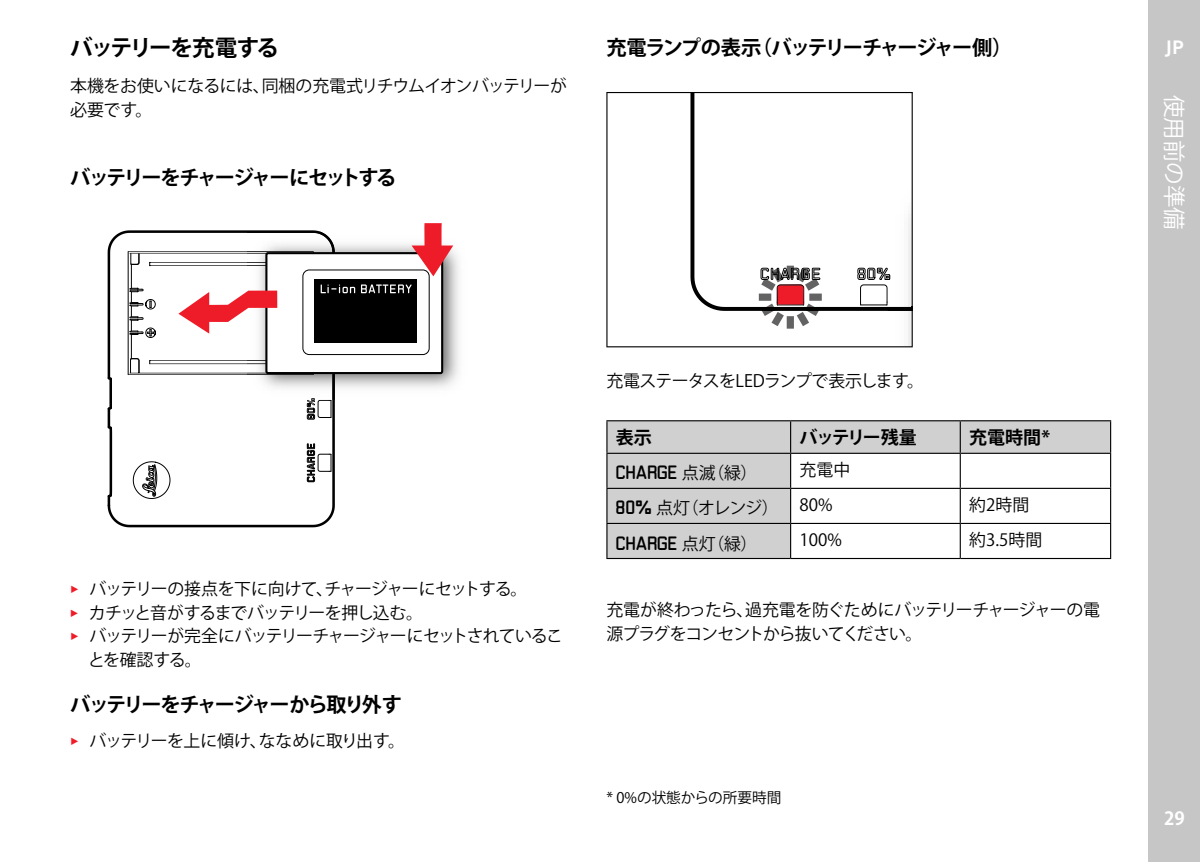
<style>
.page{position:relative;width:1200px;height:862px;background:#fff}
.page>*{position:absolute;margin:0;border:0;box-sizing:border-box;transform-origin:0 0}
.t1{font:700 22.5px "Koz Go Pr 6 N";letter-spacing:-.07em;color:#000}
.t2{font:22.5px "Koz Go Pr 6 N";color:#fff}
.t3{font:700 20.25px "Koz Go Pr 6 N";letter-spacing:-.1em;color:#000}
.t4{font:700 20.25px "Corporate S";color:#fff}
.t5{font:700 18px "Koz Go Pr 6 N";letter-spacing:-.005em;color:#000}
.t6{font:700 18px "Koz Go Pr 6 N";letter-spacing:-.095em;color:#000}
.t7{font:700 18px "Koz Go Pr 6 N";color:#fff}
.t8{font:16.88px/23.6px "Koz Go Pr 6 N";letter-spacing:-.045em;color:#000}
.t9{font:16.88px/23.6px "Koz Go Pr 6 N";letter-spacing:-.02em;color:#000}
.t10{font:16.88px "Koz Go Pr 6 N";letter-spacing:-.08em;color:#000}
.t11{font:16.88px "LG1054";letter-spacing:.02em;color:#000}
.t12{font:16.88px "Koz Go Pr 6 N";letter-spacing:-.015em;color:#000}
.t13{font:14.62px "Koz Go Pr 6 N";color:#000}
.s1{font-family:"Corporate S";font-weight:300;color:#ee1c28}
.s2{font-family:"Koz Go Pr 6 N"}
.s3{font-family:"LG1054"}
</style>
<div class="page">
<div style="left:1148px;top:0;width:51px;height:861px;background:#c6c6c6"></div>
<svg style="left:107px;top:408px;width:1px;height:97px"></svg>
<svg style="left:108px;top:230px;width:227px;height:297px"></svg>
<svg style="left:306px;top:443px;width:26px;height:39px"></svg>
<img style="left:335px;top:244px;width:124px;height:144px">
<svg style="left:306px;top:399px;width:26px;height:20px"></svg>
<img style="left:247px;top:232px;width:88px;height:167px">
<div style="left:266px;top:253px;width:176px;height:120px;background:#fff;border-radius:2px"></div>
<div style="left:265px;top:252px;width:178px;height:122px;border:2px solid #000;border-radius:2px"></div>
<div style="left:302px;top:269px;width:127px;height:85px;border:1px solid #000;border-radius:6px"></div>
<div style="left:314px;top:279px;width:103px;height:64px;background:#000"></div>
<svg style="left:320px;top:284px;width:35px;height:9px"></svg>
<svg style="left:361px;top:284px;width:50px;height:9px"></svg>
<svg style="left:128px;top:251px;width:186px;height:124px"></svg>
<svg style="left:411px;top:223px;width:42px;height:53px"></svg>
<svg style="left:606px;top:92px;width:306px;height:255px"></svg>
<svg style="left:758px;top:265px;width:63px;height:63px"></svg>
<svg style="left:607px;top:421px;width:502px;height:136px;fill:#d0d0d0"></svg>
<hr style="left:606px;top:420px;width:184px;height:1px;background:#000">
<hr style="left:606px;top:421px;width:1px;height:31px;background:#000">
<hr style="left:790px;top:420px;width:170px;height:1px;background:#000">
<hr style="left:789px;top:421px;width:2px;height:31px;background:#000">
<hr style="left:960px;top:420px;width:150px;height:1px;background:#000">
<hr style="left:959px;top:421px;width:1px;height:31px;background:#000">
<hr style="left:1109px;top:421px;width:1px;height:31px;background:#000">
<hr style="left:606px;top:452px;width:184px;height:1px;background:#000">
<hr style="left:606px;top:453px;width:1px;height:34px;background:#000">
<hr style="left:790px;top:452px;width:170px;height:1px;background:#000">
<hr style="left:789px;top:453px;width:2px;height:34px;background:#000">
<hr style="left:960px;top:452px;width:150px;height:1px;background:#000">
<hr style="left:959px;top:453px;width:1px;height:34px;background:#000">
<hr style="left:1109px;top:453px;width:1px;height:34px;background:#000">
<hr style="left:606px;top:487px;width:184px;height:1px;background:#000">
<hr style="left:606px;top:488px;width:1px;height:34px;background:#000">
<hr style="left:790px;top:487px;width:170px;height:1px;background:#000">
<hr style="left:789px;top:488px;width:2px;height:34px;background:#000">
<hr style="left:960px;top:487px;width:150px;height:1px;background:#000">
<hr style="left:959px;top:488px;width:1px;height:34px;background:#000">
<hr style="left:1109px;top:488px;width:1px;height:34px;background:#000">
<hr style="left:606px;top:522px;width:184px;height:1px;background:#000">
<hr style="left:606px;top:523px;width:1px;height:34px;background:#000">
<hr style="left:790px;top:522px;width:170px;height:1px;background:#000">
<hr style="left:789px;top:523px;width:2px;height:34px;background:#000">
<hr style="left:960px;top:522px;width:150px;height:1px;background:#000">
<hr style="left:959px;top:523px;width:1px;height:34px;background:#000">
<hr style="left:1109px;top:523px;width:1px;height:34px;background:#000">
<hr style="left:606px;top:557px;width:184px;height:1px;background:#000">
<hr style="left:790px;top:557px;width:170px;height:1px;background:#000">
<hr style="left:960px;top:557px;width:150px;height:1px;background:#000">
<h1 class="t1" style="left:70px;top:35px;width:210px">.バッテリーを充電する</h1>
<p class="t9" style="left:70px;top:74px;width:498px">本機をお使いになるには、同梱の充電式リチウムイオンバッテリーが必要です。</p>
<p class="t3" style="left:70px;top:166px;width:328px">バッテリーをチャージャーにセットする</p>
<p class="t3" style="left:606px;top:36px;width:407px">.充電ランプの表示（バッテリーチャージャー側）</p>
<p class="t8" style="left:70px;top:577px;width:458px"><span class="s1">▸</span> バッテリーの接点を下に向けて、チャージャーにセットする。</p>
<p class="t10" style="left:70px;top:602px;width:355px"><span class="s1">▸</span> カチッと音がするまでバッテリーを押し込む。</p>
<p class="t8" style="left:70px;top:624px;width:494px"><span class="s1">▸</span> バッテリーが完全にバッテリーチャージャーにセットされているこ</p>
<p class="t8" style="left:88px;top:647px;width:115px">とを確認する。</p>
<p class="t3" style="left:70px;top:692px;width:333px">バッテリーをチャージャーから取り外す</p>
<p class="t12" style="left:70px;top:730px;width:336px"><span class="s1">▸</span> バッテリーを上に傾け、ななめに取り出す。</p>
<p class="t8" style="left:606px;top:369px;width:319px">充電ステータスをLEDランプで表示します。</p>
<p class="t5" style="left:615px;top:427px;width:37px">表示</p>
<p class="t6" style="left:799px;top:427px;width:118px">バッテリー残量</p>
<p class="t5" style="left:969px;top:427px;width:82px">充電時間*</p>
<p class="t11" style="left:616px;top:462px;width:142px">CHARGE <span class="s2">点滅（緑）</span></p>
<p class="t8" style="left:799px;top:458px;width:52px">充電中</p>
<p class="t8" style="left:616px;top:496px;width:217px"><span class="s3">80%</span> 点灯（オレンジ） 80%</p>
<p class="t8" style="left:969px;top:493px;width:61px">約2時間</p>
<p class="t11" style="left:616px;top:532px;width:142px">CHARGE <span class="s2">点灯（緑）</span></p>
<p class="t8" style="left:799px;top:528px;width:44px">100%</p>
<p class="t8" style="left:969px;top:528px;width:74px">約3.5時間</p>
<p class="t8" style="left:606px;top:598px;width:495px">充電が終わったら、過充電を防ぐためにバッテリーチャージャーの電源プラグをコンセントから抜いてください。</p>
<p class="t13" style="left:606px;top:788px;width:176px">* 0%の状態からの所要時間</p>
<p class="t4" style="left:1164px;top:32px;width:20px">JP</p>
<h1 class="t2" style="left:1186px;top:94px;width:136px;rotate:90deg">使用前の準備</h1>
<p class="t7" style="left:1163px;top:808px;width:22px">29</p>
</div>
